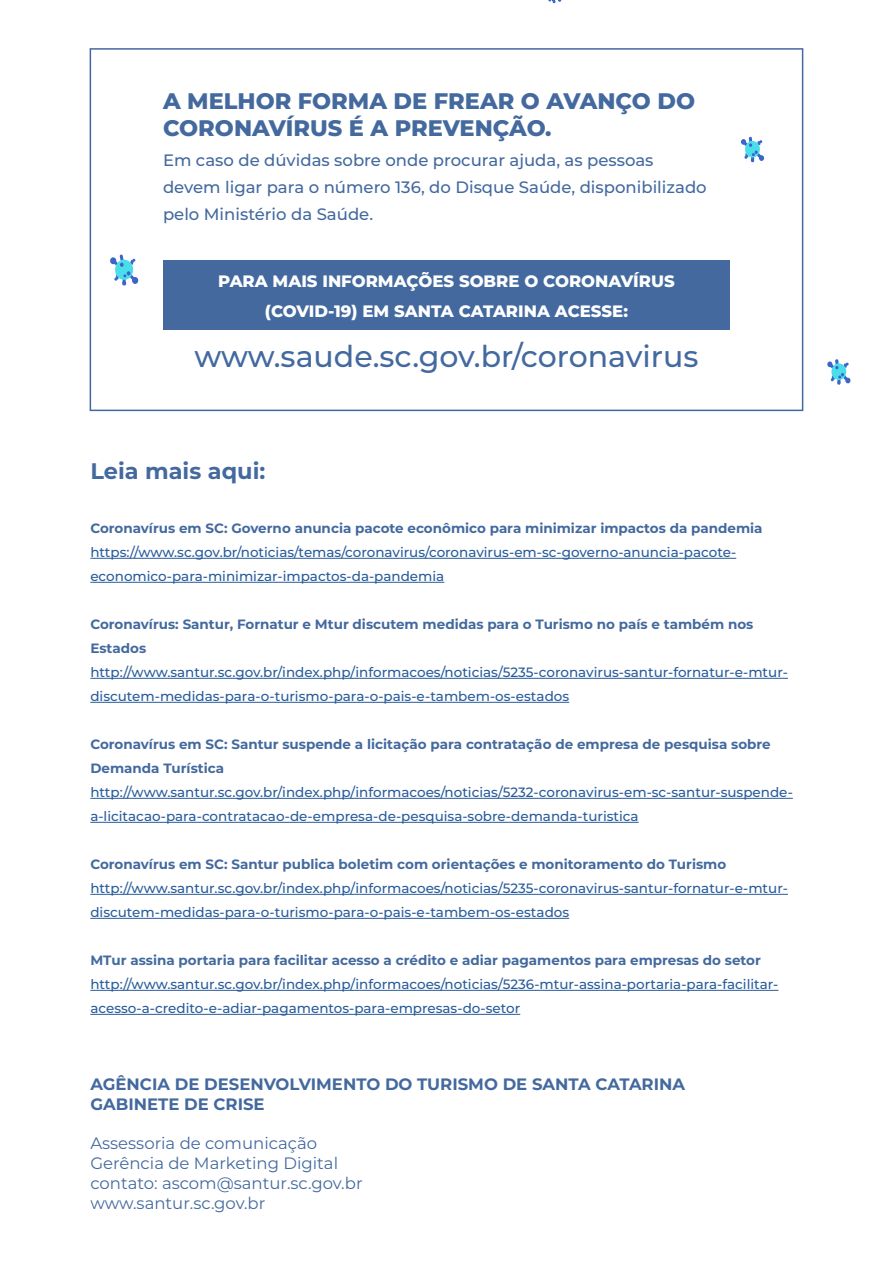
<style>
.page{position:relative;width:893px;height:1263px;background:#fff}
.page>*{position:absolute;margin:0;border:0;box-sizing:border-box;transform-origin:0 0}
.t1{font:500 30px "Montserrat";color:#43699f}
.t2{font:800 22.5px/27px "Montserrat";color:#43699f}
.t3{font:700 22.5px "Montserrat";color:#43699f}
.t4{font:500 16.5px/27px "Montserrat";color:#43699f}
.t5{font:16.5px/19.8px "Montserrat";color:#43699f}
.t6{font:800 16.5px/29.5px "Montserrat";color:#fff;text-align:center}
.t7{font:700 16.5px/19.8px "Montserrat";color:#43699f}
.t8{font:500 13.5px/24px "Montserrat";color:#275b9b}
.t9{font:700 13.5px/24px "Montserrat";color:#43699f}
</style>
<div class="page">
<div style="left:163px;top:260px;width:567px;height:70px;background:#43699f"></div>
<svg style="left:548px;top:0;width:14px;height:4px"></svg>
<svg style="left:827px;top:359px;width:24px;height:26px"></svg>
<svg style="left:741px;top:136px;width:24px;height:26px"></svg>
<svg style="left:110px;top:254px;width:29px;height:32px"></svg>
<hr style="left:90px;top:558px;width:646px;height:1px;background:#275b9b">
<hr style="left:90px;top:582px;width:354px;height:1px;background:#275b9b">
<hr style="left:90px;top:678px;width:698px;height:1px;background:#275b9b">
<hr style="left:90px;top:702px;width:479px;height:1px;background:#275b9b">
<hr style="left:90px;top:798px;width:703px;height:1px;background:#275b9b">
<hr style="left:90px;top:822px;width:549px;height:1px;background:#275b9b">
<hr style="left:90px;top:894px;width:698px;height:1px;background:#275b9b">
<hr style="left:90px;top:918px;width:479px;height:1px;background:#275b9b">
<hr style="left:90px;top:990px;width:688px;height:1px;background:#275b9b">
<hr style="left:90px;top:1014px;width:430px;height:1px;background:#275b9b">
<div style="left:90px;top:48px;width:713px;height:363px;border:2px solid #43699f"></div>
<h2 class="t2" style="left:163px;top:86px;width:533px">A MELHOR FORMA DE FREAR O AVANÇO DO<br>CORONAVÍRUS É A PREVENÇÃO.</h2>
<p class="t4" style="left:163px;top:145px;width:545px">Em caso de dúvidas sobre onde procurar ajuda, as pessoas devem ligar para o número 136, do Disque Saúde, disponibilizado pelo Ministério da Saúde.</p>
<p class="t6" style="left:218px;top:266px;width:458px">PARA MAIS INFORMAÇÕES SOBRE O CORONAVÍRUS (COVID-19) EM SANTA CATARINA ACESSE:</p>
<h1 class="t1" style="left:194px;top:336px;width:506px">www.saude.sc.gov.br/coronavirus</h1>
<h2 class="t3" style="left:90px;top:455px;width:176px">Leia mais aqui:</h2>
<p class="t9" style="left:90px;top:515px;width:674px">Coronavírus em SC: Governo anuncia pacote econômico para minimizar impactos da pandemia</p>
<p class="t8" style="left:90px;top:540px;width:647px">https://www.sc.gov.br/noticias/temas/coronavirus/coronavirus-em-sc-governo-anuncia-pacote&shy;economico-para-minimizar-impactos-da-pandemia</p>
<p class="t9" style="left:90px;top:611px;width:665px">Coronavírus: Santur, Fornatur e Mtur discutem medidas para o Turismo no país e também nos<br>Estados</p>
<p class="t8" style="left:90px;top:660px;width:699px">http://www.santur.sc.gov.br/index.php/informacoes/noticias/5235-coronavirus-santur-fornatur-e-mtur&shy;discutem-medidas-para-o-turismo-para-o-pais-e-tambem-os-estados</p>
<p class="t9" style="left:90px;top:731px;width:682px">Coronavírus em SC: Santur suspende a licitação para contratação de empresa de pesquisa sobre<br>Demanda Turística</p>
<p class="t8" style="left:90px;top:780px;width:704px">http://www.santur.sc.gov.br/index.php/informacoes/noticias/5232-coronavirus-em-sc-santur-suspende&shy;a-licitacao-para-contratacao-de-empresa-de-pesquisa-sobre-demanda-turistica</p>
<p class="t9" style="left:90px;top:851px;width:637px">Coronavírus em SC: Santur publica boletim com orientações e monitoramento do Turismo</p>
<p class="t8" style="left:90px;top:876px;width:699px">http://www.santur.sc.gov.br/index.php/informacoes/noticias/5235-coronavirus-santur-fornatur-e-mtur&shy;discutem-medidas-para-o-turismo-para-o-pais-e-tambem-os-estados</p>
<p class="t9" style="left:90px;top:947px;width:672px">MTur assina portaria para facilitar acesso a crédito e adiar pagamentos para empresas do setor</p>
<p class="t8" style="left:90px;top:972px;width:690px">http://www.santur.sc.gov.br/index.php/informacoes/noticias/5236-mtur-assina-portaria-para-facilitar&shy;acesso-a-credito-e-adiar-pagamentos-para-empresas-do-setor</p>
<p class="t7" style="left:90px;top:1073px;width:596px">AGÊNCIA DE DESENVOLVIMENTO DO TURISMO DE SANTA CATARINA<br>GABINETE DE CRISE</p>
<p class="t5" style="left:90px;top:1133px;width:274px">Assessoria de comunicação<br>Gerência de Marketing Digital contato: ascom@santur.sc.gov.br www.santur.sc.gov.br</p>
</div>
